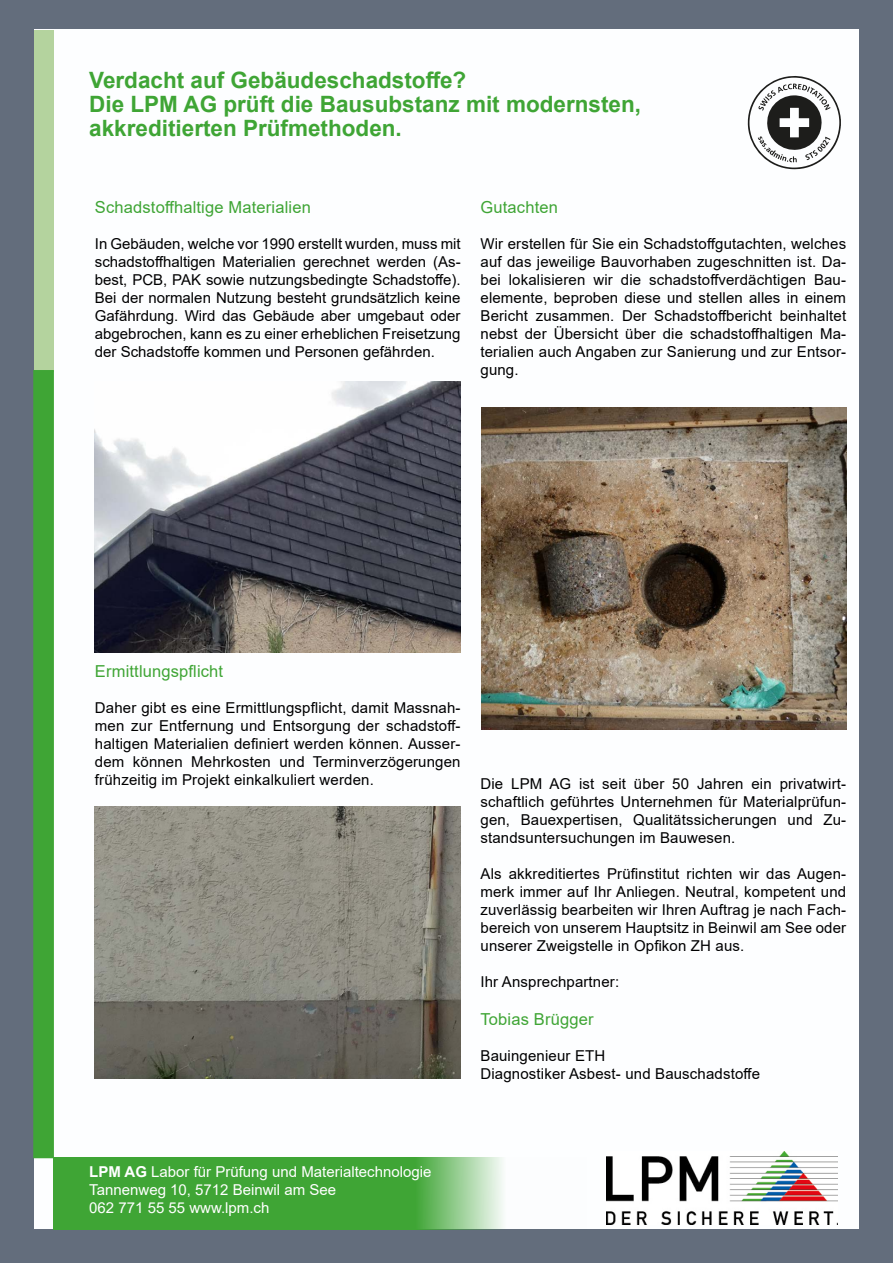
<style>
.page{position:relative;width:893px;height:1263px;background:#636d7c}
.page>*{position:absolute;margin:0;border:0;box-sizing:border-box;transform-origin:0 0}
.t1{font:700 22.5px/24px "Arial";color:#3fa535}
.t2{font:16.5px "Arial";letter-spacing:.01em;color:#3fa535}
.t3{font:15px/18px "Arial";letter-spacing:.01em;color:#000;text-align:justify}
.t4{font:15px/18px "Arial";color:#fff}
.s1{font-weight:700}
</style>
<div class="page">
<div style="left:34px;top:30px;width:825px;height:1199px;background:#fdfeff"></div>
<svg style="left:747px;top:76px;width:94px;height:93px"></svg>
<div style="left:34px;top:30px;width:19px;height:341px;background:#b4d39e"></div>
<div style="left:33px;top:370px;width:21px;height:788px;background:#3fa535;border:2px solid #3fa535"></div>
<svg style="left:53px;top:1157px;width:450px;height:72px;background:#50ad47"></svg>
<img style="left:606px;top:1152px;width:232px;height:72px">
<img style="left:95px;top:807px;width:366px;height:271px">
<img style="left:95px;top:381px;width:366px;height:272px">
<img style="left:481px;top:407px;width:365px;height:322px">
<h1 class="t1" style="left:89px;top:68px;width:553px">Verdacht auf Gebäudeschadstoffe?<br>Die LPM AG prüft die Bausubstanz mit modernsten, akkreditierten Prüfmethoden.</h1>
<p class="t2" style="left:95px;top:195px;width:217px">Schadstoffhaltige Materialien</p>
<p class="t3" style="left:95px;top:234px;width:367px">In Gebäuden, welche vor 1990 erstellt wurden, muss mit schadstoffhaltigen Materialien gerechnet werden (As&shy;best, PCB, PAK sowie nutzungsbedingte Schadstoffe).<br>Bei der normalen Nutzung besteht grundsätzlich keine Gafährdung. Wird das Gebäude aber umgebaut oder abgebrochen, kann es zu einer erheblichen Freisetzung der Schadstoffe kommen und Personen gefährden.</p>
<p class="t2" style="left:480px;top:195px;width:79px">Gutachten</p>
<p class="t3" style="left:480px;top:234px;width:367px">Wir erstellen für Sie ein Schadstoffgutachten, welches auf das jeweilige Bauvorhaben zugeschnitten ist. Da&shy;bei lokalisieren wir die schadstoffverdächtigen Bau&shy;elemente, beproben diese und stellen alles in einem Bericht zusammen. Der Schadstoffbericht beinhaltet nebst der Übersicht über die schadstoffhaltigen Ma&shy;terialien auch Angaben zur Sanierung und zur Entsor&shy;gung.</p>
<p class="t2" style="left:95px;top:660px;width:130px">Ermittlungspflicht</p>
<p class="t3" style="left:95px;top:699px;width:367px">Daher gibt es eine Ermittlungspflicht, damit Massnah&shy;men zur Entfernung und Entsorgung der schadstoff&shy;haltigen Materialien definiert werden können. Ausser&shy;dem können Mehrkosten und Terminverzögerungen frühzeitig im Projekt einkalkuliert werden.</p>
<p class="t3" style="left:480px;top:775px;width:367px">Die LPM AG ist seit über 50 Jahren ein privatwirt&shy;schaftlich geführtes Unternehmen für Materialprüfun&shy;gen, Bauexpertisen, Qualitätssicherungen und Zu&shy;standsuntersuchungen im Bauwesen.</p>
<p class="t3" style="left:480px;top:865px;width:367px">Als akkreditiertes Prüfinstitut richten wir das Augen&shy;merk immer auf Ihr Anliegen. Neutral, kompetent und zuverlässig bearbeiten wir Ihren Auftrag je nach Fach&shy;bereich von unserem Hauptsitz in Beinwil am See oder unserer Zweigstelle in Opfikon ZH aus.</p>
<p class="t3" style="left:480px;top:973px;width:140px">Ihr Ansprechpartner:</p>
<p class="t2" style="left:480px;top:1008px;width:115px">Tobias Brügger</p>
<p class="t3" style="left:480px;top:1046px;width:281px">Bauingenieur ETH<br>Diagnostiker Asbest- und Bauschadstoffe</p>
<p class="t4" style="left:89px;top:1163px;width:344px"><span class="s1">LPM AG</span> Labor für Prüfung und Materialtechnologie<br>Tannenweg 10, 5712 Beinwil am See<br>062 771 55 55 www.lpm.ch</p>
</div>
